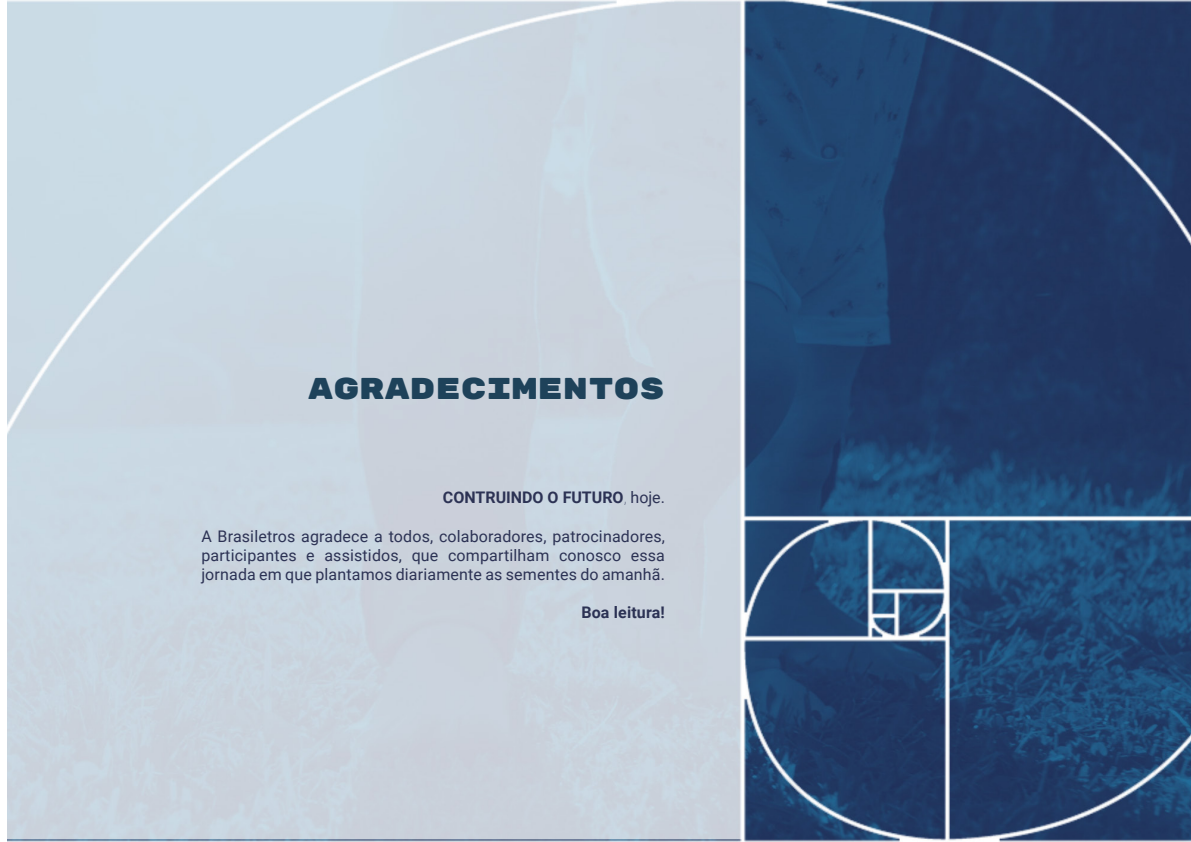
<style>
.page{position:relative;width:1191px;height:842px;background:#fff}
.page>*{position:absolute;margin:0;border:0;box-sizing:border-box;transform-origin:0 0}
.t1{font:30px "Rubik Mono One";color:#1e425a}
.Page_Section_Title{font:16px/19.2px "Roboto";letter-spacing:.01em;color:#2c3254;text-align:justify}
.Page_Section_Title-2{font:700 16px "Roboto";color:#2c3254}
.s1{font-weight:100}
.s2{font-weight:400}
</style>
<div class="page">
<img style="left:7px;top:0;width:1184px;height:841px">
<p class="t1" style="left:308px;top:373px;width:359px">AGRADECIMENTOS</p>
<p class="Page_Section_Title-2" style="left:443px;top:486px;width:223px">CONTRUINDO O FUTURO<span class="s1">,</span> <span class="s2">hoje.</span></p>
<p class="Page_Section_Title" style="left:201px;top:526px;width:465px">A Brasiletros agradece a todos, colaboradores, patrocinadores, participantes e assistidos, que compartilham conosco essa jornada em que plantamos diariamente as sementes do amanhã.</p>
<p class="Page_Section_Title-2" style="left:581px;top:602px;width:85px">Boa leitura!</p>
</div>
